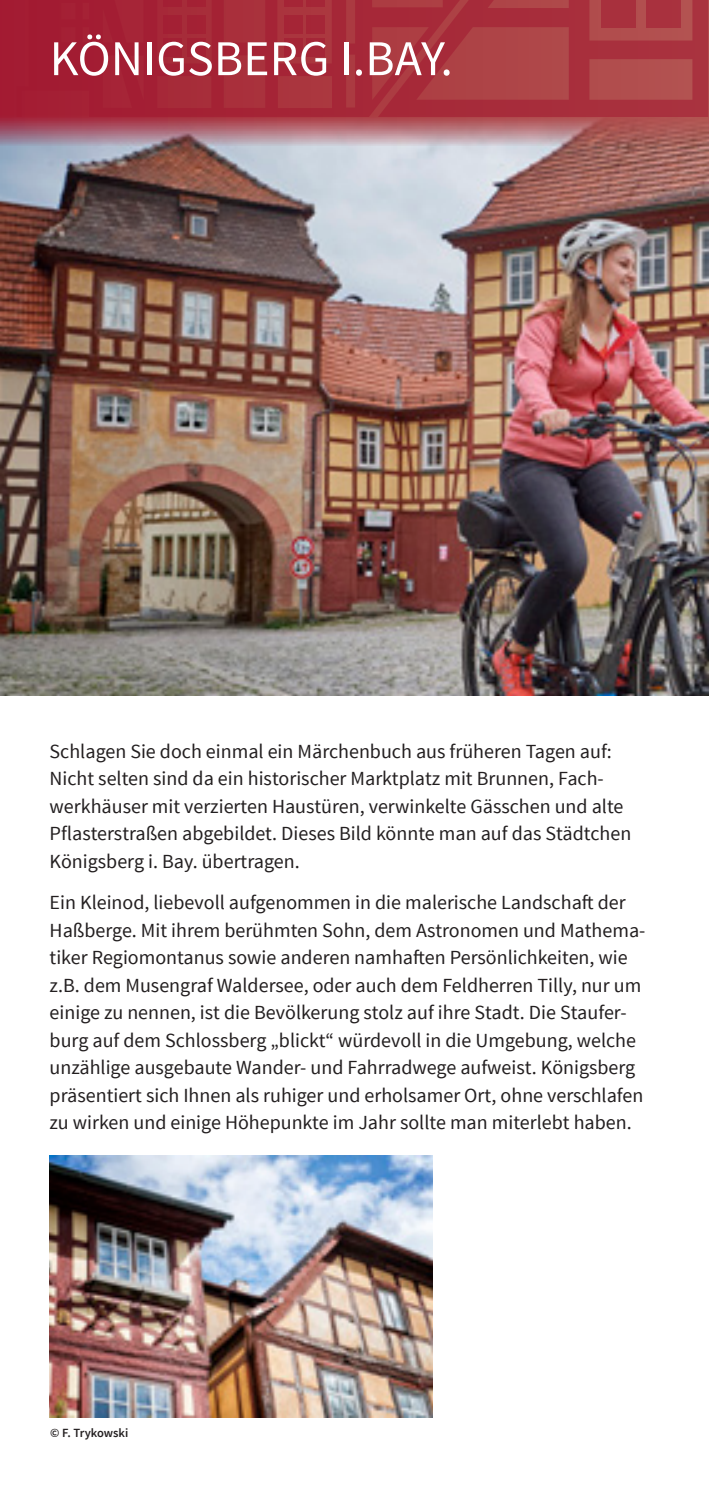
<style>
.page{position:relative;width:709px;height:1489px;background:#fff}
.page>*{position:absolute;margin:0;border:0;box-sizing:border-box;transform-origin:0 0}
.t1{font:50px "Source Sans Pro";color:#fff}
.t2{font:20px/27.5px "Source Sans Pro";color:#231f20}
.t3{font:600 12.5px "Source Sans Pro";color:#231f20}
</style>
<div class="page">
<img style="left:0;top:145px;width:709px;height:550px">
<svg style="left:0;top:0;width:709px;height:145px;background:#b06f77"></svg>
<svg style="left:0;top:0;width:370px;height:117px;background:#a52436"></svg>
<svg style="left:370px;top:0;width:338px;height:117px;background:#ab3a42"></svg>
<div style="left:187px;top:38px;width:19px;height:18px;background:#a32134"></div>
<div style="left:284px;top:38px;width:18px;height:18px;background:#a52536"></div>
<div style="left:187px;top:15px;width:19px;height:18px;background:#a32134"></div>
<div style="left:163px;top:0;width:19px;height:7px;background:#a32034"></div>
<div style="left:163px;top:15px;width:19px;height:18px;background:#a32034"></div>
<div style="left:163px;top:38px;width:19px;height:18px;background:#a32034"></div>
<div style="left:284px;top:15px;width:18px;height:18px;background:#a52536"></div>
<div style="left:307px;top:38px;width:18px;height:18px;background:#a52637"></div>
<div style="left:284px;top:0;width:18px;height:7px;background:#a52536"></div>
<div style="left:307px;top:0;width:18px;height:7px;background:#a52637"></div>
<div style="left:307px;top:15px;width:18px;height:18px;background:#a52637"></div>
<div style="left:187px;top:0;width:19px;height:7px;background:#a32134"></div>
<img style="left:50px;top:1155px;width:382px;height:261px">
<p class="t1" style="left:50px;top:28px;width:405px">KÖNIGSBERG I.BAY.</p>
<p class="t2" style="left:50px;top:737px;width:583px">Schlagen Sie doch einmal ein Märchenbuch aus früheren Tagen auf:<br>Nicht selten sind da ein historischer Marktplatz mit Brunnen, Fach&shy;werkhäuser mit verzierten Haustüren, verwinkelte Gässchen und alte Pflasterstraßen abgebildet. Dieses Bild könnte man auf das Städtchen Königsberg i. Bay. übertragen.</p>
<p class="t2" style="left:50px;top:889px;width:597px">Ein Kleinod, liebevoll aufgenommen in die malerische Landschaft der Haßberge. Mit ihrem berühmten Sohn, dem Astronomen und Mathema&shy;tiker Regiomontanus sowie anderen namhaften Persönlichkeiten, wie z.B. dem Musengraf Waldersee, oder auch dem Feldherren Tilly, nur um einige zu nennen, ist die Bevölkerung stolz auf ihre Stadt. Die Staufer&shy;burg auf dem Schlossberg „blickt“ würdevoll in die Umgebung, welche unzählige ausgebaute Wander- und Fahrradwege aufweist. Königsberg präsentiert sich Ihnen als ruhiger und erholsamer Ort, ohne verschlafen zu wirken und einige Höhepunkte im Jahr sollte man miterlebt haben.</p>
<p class="t3" style="left:50px;top:1424px;width:80px">© F. Trykowski</p>
</div>
